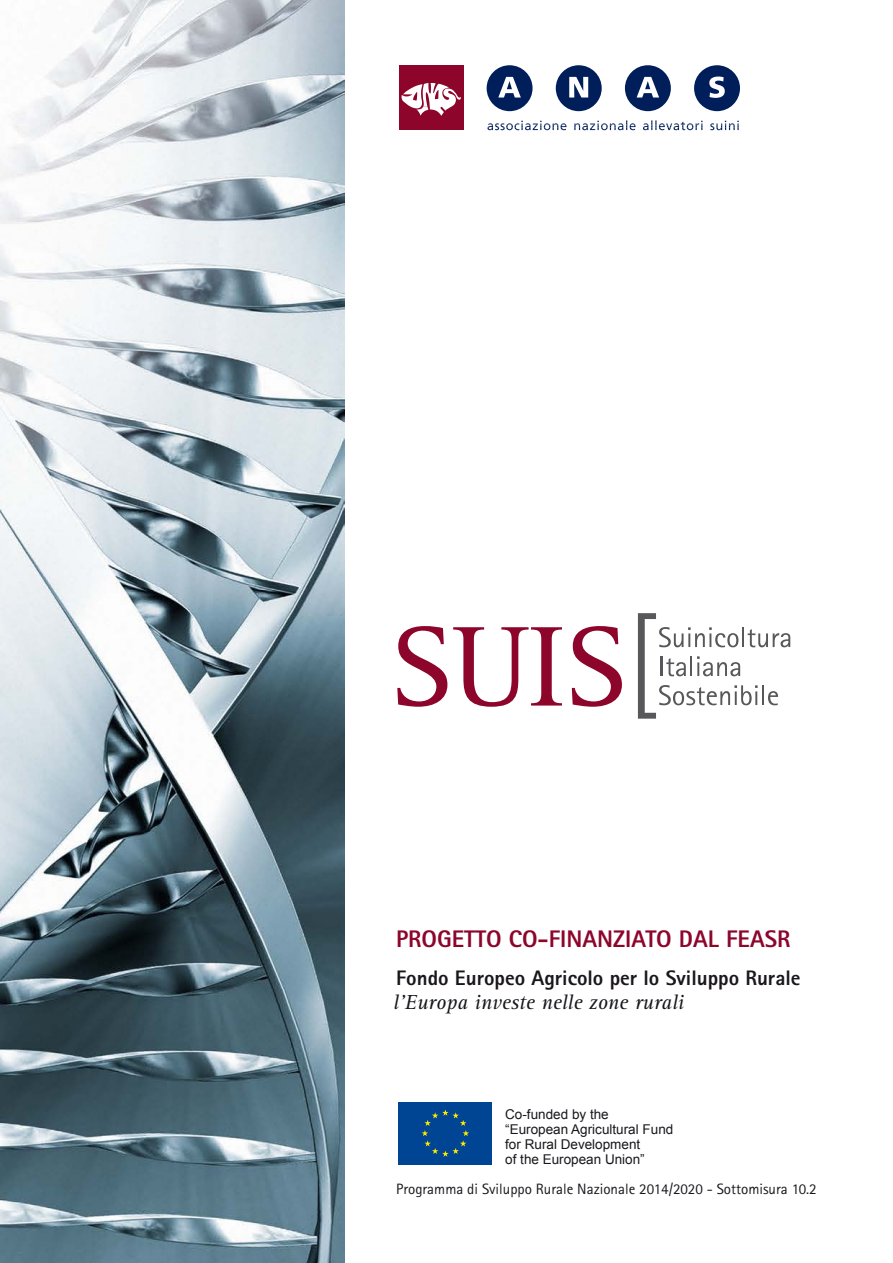
<style>
.page{position:relative;width:893px;height:1263px;background:#fff}
.page>*{position:absolute;margin:0;border:0;box-sizing:border-box;transform-origin:0 0}
.t1{font:800 24px "Rotis Sans Serif";color:#8d052b}
.t2{font:800 21px/24px "Rotis Sans Serif";color:#1a171c}
.t3{font:15px "Rotis Sans Serif";color:#1a171c}
.t4{font:13.5px/15px "Arial";color:#1a171c}
.s1{font-family:"Rotis Serif";font-weight:400;font-style:italic}
</style>
<div class="page">
<img style="left:0;top:0;width:344px;height:1263px">
<svg style="left:397px;top:626px;width:50px;height:81px"></svg>
<svg style="left:453px;top:627px;width:109px;height:80px"></svg>
<svg style="left:572px;top:626px;width:50px;height:81px"></svg>
<svg style="left:638px;top:613px;width:152px;height:106px"></svg>
<div style="left:694px;top:65px;width:46px;height:46px;background:#001f5a;border-radius:50%"></div>
<div style="left:625px;top:65px;width:46px;height:46px;background:#001f5a;border-radius:50%"></div>
<div style="left:556px;top:65px;width:46px;height:46px;background:#001f5a;border-radius:50%"></div>
<div style="left:487px;top:65px;width:46px;height:46px;background:#001f5a;border-radius:50%"></div>
<svg style="left:637px;top:77px;width:22px;height:21px"></svg>
<svg style="left:709px;top:77px;width:16px;height:21px"></svg>
<svg style="left:498px;top:77px;width:23px;height:21px"></svg>
<svg style="left:569px;top:77px;width:19px;height:21px"></svg>
<div style="left:399px;top:65px;width:65px;height:65px;background:#8d052b"></div>
<svg style="left:401px;top:83px;width:60px;height:33px"></svg>
<svg style="left:487px;top:120px;width:252px;height:10px"></svg>
<div style="left:398px;top:1102px;width:94px;height:62px;background:#004494"></div>
<svg style="left:422px;top:1109px;width:47px;height:48px"></svg>
<p class="t1" style="left:396px;top:923px;width:396px">PROGETTO CO-FINANZIATO DAL FEASR</p>
<p class="t2" style="left:393px;top:965px;width:409px">Fondo Europeo Agricolo per lo Sviluppo Rurale <span class="s1">l’Europa investe nelle zone rurali</span></p>
<p class="t4" style="left:505px;top:1107px;width:170px">Co-funded by the “European Agricultural Fund for Rural Development<br>of the European Union”</p>
<p class="t3" style="left:396px;top:1180px;width:422px">Programma di Sviluppo Rurale Nazionale 2014/2020 - Sottomisura 10.2</p>
</div>
